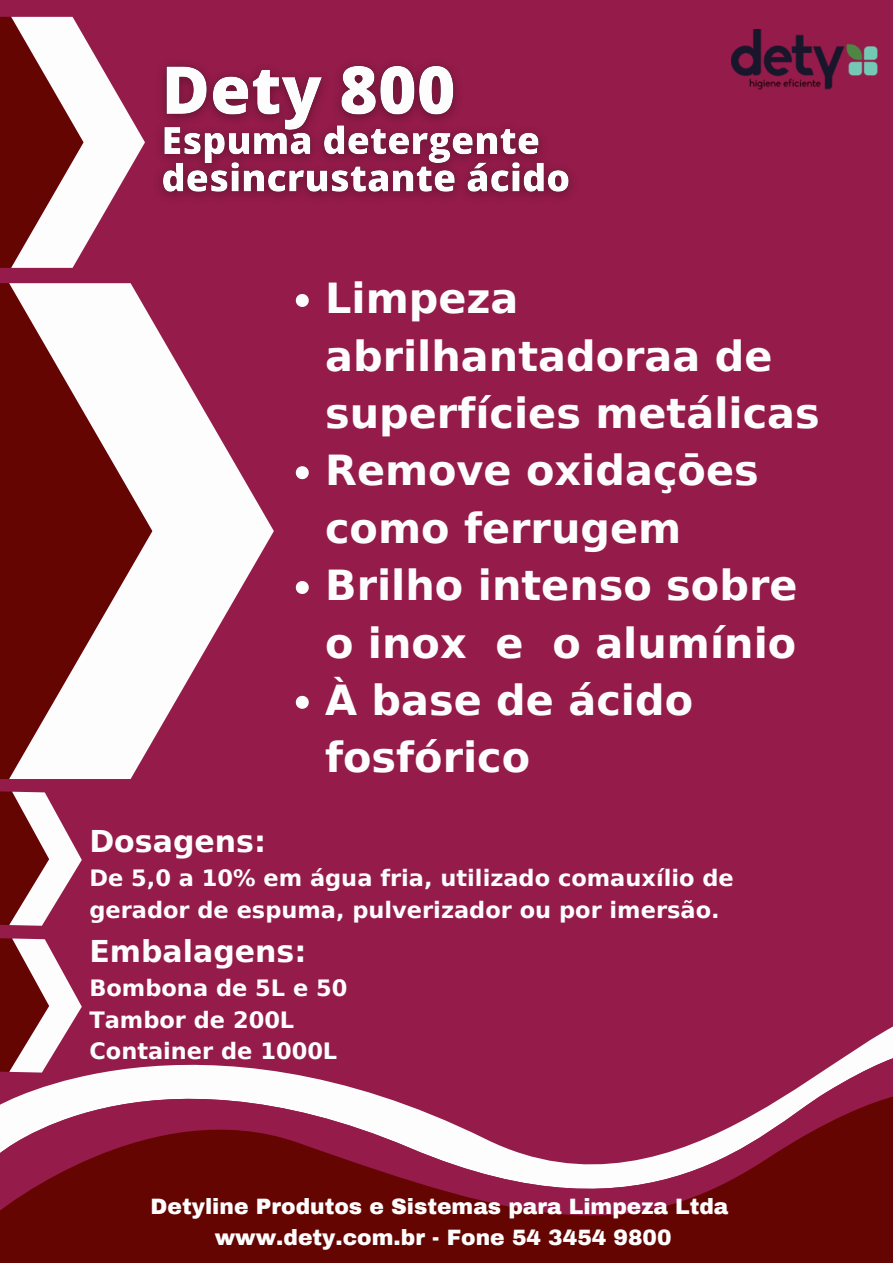
<style>
.page{position:relative;width:893px;height:1263px;background:#941b4a}
.page>*{position:absolute;margin:0;border:0;box-sizing:border-box;transform-origin:0 0}
.t1{font:700 41.4px/57.4px "DejaVu Sans";color:#fdfdfd}
.t2{font:700 30px "DejaVu Sans";color:#fdfdfd}
.t3{font:700 22.5px/31.5px "DejaVu Sans";color:#fdfdfd}
.t4{font:900 21.75px "Archivo";color:#fdfdfd}
</style>
<div class="page">
<img style="left:731px;top:29px;width:146px;height:60px">
<svg style="left:72px;top:1034px;width:821px;height:45px"></svg>
<svg style="left:0;top:1079px;width:893px;height:184px;fill:#640502"></svg>
<div style="left:0;top:283px;width:9px;height:496px;background:#640502"></div>
<svg style="left:9px;top:283px;width:265px;height:496px"></svg>
<svg style="left:296px;top:294px;width:13px;height:13px"></svg>
<svg style="left:296px;top:466px;width:13px;height:13px"></svg>
<svg style="left:296px;top:581px;width:13px;height:13px"></svg>
<svg style="left:296px;top:696px;width:13px;height:13px"></svg>
<svg style="left:0;top:17px;width:145px;height:251px"></svg>
<img style="left:160px;top:65px;width:412px;height:132px">
<svg style="left:0;top:791px;width:82px;height:135px"></svg>
<svg style="left:0;top:938px;width:83px;height:135px"></svg>
<p class="t1" style="left:325px;top:270px;width:496px">Limpeza abrilhantadoraa de superfícies metálicas</p>
<p class="t1" style="left:325px;top:442px;width:435px">Remove oxidaçōes como ferrugem</p>
<p class="t1" style="left:325px;top:557px;width:474px">Brilho intenso sobre o inox e o alumínio</p>
<p class="t1" style="left:325px;top:672px;width:369px">À base de ácido fosfórico</p>
<p class="t2" style="left:89px;top:824px;width:178px">Dosagens:</p>
<p class="t3" style="left:89px;top:862px;width:646px">De 5,0 a 10% em água fria, utilizado comauxílio de gerador de espuma, pulverizador ou por imersão.</p>
<p class="t2" style="left:89px;top:934px;width:219px">Embalagens:</p>
<p class="t3" style="left:89px;top:972px;width:260px">Bombona de 5L e 50</p>
<p class="t3" style="left:89px;top:1004px;width:206px">Tambor de 200L</p>
<p class="t3" style="left:89px;top:1035px;width:249px">Container de 1000L</p>
<p class="t4" style="left:151px;top:1195px;width:579px">Detyline Produtos e Sistemas para Limpeza Ltda</p>
<p class="t4" style="left:215px;top:1225px;width:458px">www.dety.com.br - Fone 54 3454 9800</p>
</div>
